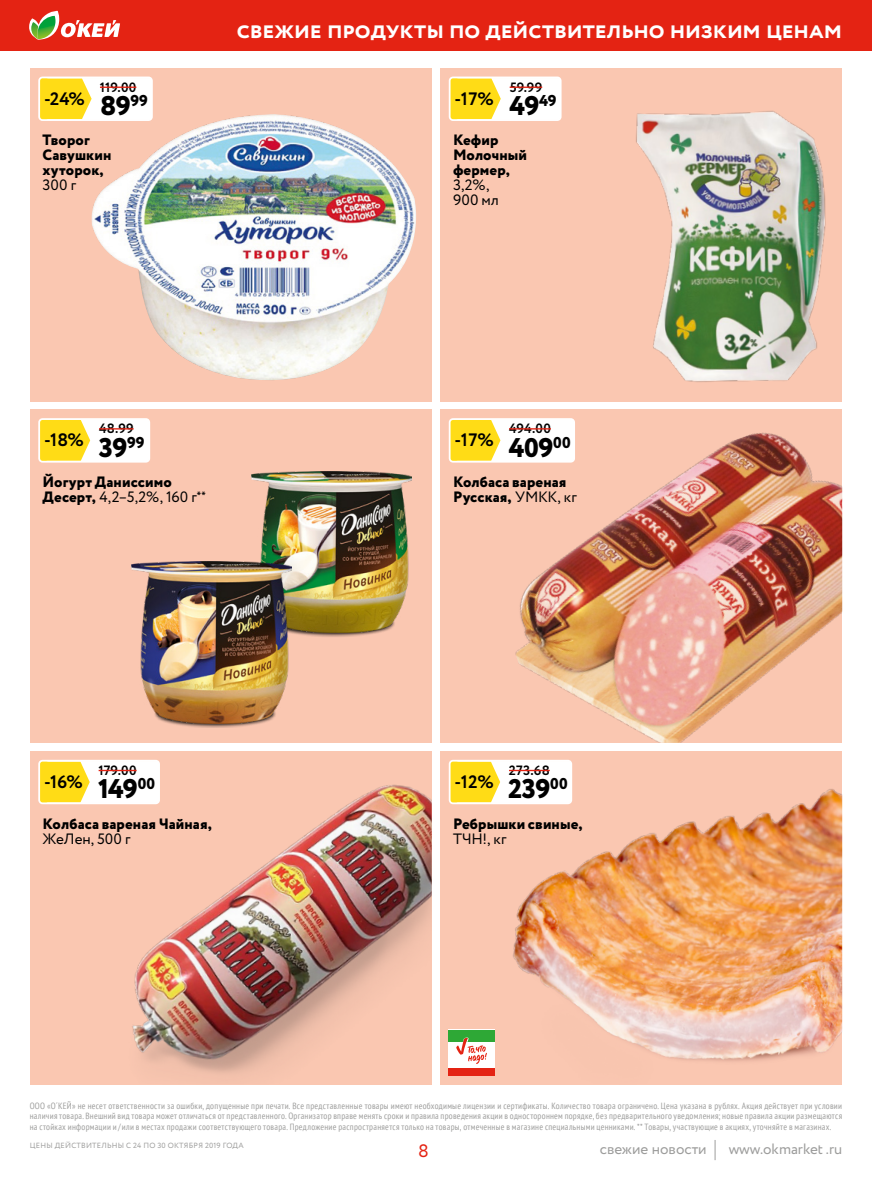
<style>
.page{position:relative;width:872px;height:1178px;background:#fff}
.page>*{position:absolute;margin:0;border:0;box-sizing:border-box;transform-origin:0 0}
.t1{font:800 27px "Circe";letter-spacing:-.025em;color:#000}
.t2{font:700 24px "Circe";color:#fff}
.t3{font:700 18px "Circe";letter-spacing:-.115em;color:#000}
.t4{font:18px "Circe";color:#e42313}
.t5{font:800 15px/15px "Circe";letter-spacing:.005em;color:#000}
.t6{font:15px/15px "Circe";letter-spacing:.005em;color:#000}
.t7{font:15px "Circe";color:#9d9d9c}
.t8{font:700 13.5px "Circe";color:#000}
.t9{font:condensed 9px/10.5px "PT Sans";letter-spacing:.03em;color:#9d9d9c;text-align:justify}
.t10{font:7.5px "Circe";letter-spacing:.03em;color:#9d9d9c}
.s1{font-weight:400}
.s2{font-family:"PT Sans";font-weight:400;font-stretch:condensed}
</style>
<div class="page">
<div style="left:440px;top:68px;width:402px;height:333px;background:#fac7b1"></div>
<img style="left:636px;top:111px;width:190px;height:271px">
<svg style="left:448px;top:76px;width:114px;height:45px;background:#fefaf9"></svg>
<svg style="left:452px;top:80px;width:49px;height:38px;background:#ffdf2b"></svg>
<hr style="left:509px;top:87px;width:33px;height:1px;background:#e42313">
<div style="left:449px;top:77px;width:112px;height:44px;border:2px solid #fff;border-radius:3px"></div>
<div style="left:30px;top:410px;width:402px;height:333px;background:#fac7b1"></div>
<div style="left:153px;top:699px;width:124px;height:29px;background:#000;opacity:.83"></div>
<div style="left:272px;top:609px;width:123px;height:29px;background:#000;opacity:.83"></div>
<img style="left:251px;top:471px;width:160px;height:162px">
<img style="left:131px;top:562px;width:160px;height:161px">
<svg style="left:30px;top:409px;width:190px;height:51px"></svg>
<svg style="left:42px;top:421px;width:48px;height:39px;background:#ffdf2a"></svg>
<hr style="left:99px;top:428px;width:35px;height:1px;background:#e42313">
<div style="left:38px;top:418px;width:112px;height:45px;border:2px solid #fff;border-radius:3px"></div>
<div style="left:30px;top:68px;width:402px;height:333px;background:#fac7b1"></div>
<img style="left:91px;top:114px;width:325px;height:266px">
<svg style="left:39px;top:76px;width:184px;height:65px"></svg>
<svg style="left:42px;top:80px;width:50px;height:38px;background:#ffdf2c"></svg>
<hr style="left:100px;top:87px;width:36px;height:1px;background:#e42313">
<div style="left:38px;top:77px;width:115px;height:44px;border:2px solid #fff;border-radius:3px"></div>
<div style="left:30px;top:751px;width:402px;height:333px;background:#fac7b1"></div>
<img style="left:132px;top:784px;width:300px;height:291px">
<svg style="left:41px;top:759px;width:190px;height:65px"></svg>
<svg style="left:42px;top:763px;width:48px;height:38px;background:#ffdf2c"></svg>
<hr style="left:99px;top:770px;width:38px;height:1px;background:#e42313">
<div style="left:38px;top:760px;width:122px;height:44px;border:2px solid #fff;border-radius:3px"></div>
<div style="left:440px;top:410px;width:402px;height:333px;background:#fac7b1"></div>
<img style="left:515px;top:432px;width:327px;height:311px">
<svg style="left:440px;top:409px;width:205px;height:74px"></svg>
<svg style="left:452px;top:421px;width:48px;height:39px;background:#ffde29"></svg>
<hr style="left:509px;top:428px;width:42px;height:1px;background:#e42313">
<div style="left:449px;top:418px;width:126px;height:45px;border:2px solid #fff;border-radius:3px"></div>
<div style="left:440px;top:751px;width:402px;height:333px;background:#fac7b1"></div>
<img style="left:479px;top:789px;width:363px;height:272px">
<div style="left:449px;top:1030px;width:46px;height:46px;background:#fff"></div>
<div style="left:449px;top:1030px;width:46px;height:12px;background:#2ea836"></div>
<div style="left:449px;top:1068px;width:46px;height:8px;background:#e42313"></div>
<svg style="left:456px;top:1037px;width:31px;height:27px"></svg>
<svg style="left:448px;top:759px;width:195px;height:65px"></svg>
<svg style="left:452px;top:763px;width:48px;height:38px;background:#ffde2a"></svg>
<hr style="left:509px;top:770px;width:41px;height:1px;background:#e42313">
<div style="left:449px;top:760px;width:123px;height:44px;border:2px solid #fff;border-radius:3px"></div>
<div style="left:135px;top:0;width:737px;height:51px;background:#e42313"></div>
<svg style="left:714px;top:1140px;width:1px;height:20px"></svg>
<div style="left:0;top:0;width:135px;height:51px;background:#e42313"></div>
<svg style="left:29px;top:10px;width:91px;height:30px"></svg>
<h2 class="t2" style="left:237px;top:13px;width:607px">свежие продукты по действительно низким ценам</h2>
<h3 class="t3" style="left:44px;top:87px;width:42px">-24%</h3>
<h3 class="t8" style="left:100px;top:78px;width:38px">119.00</h3>
<h1 class="t1" style="left:100px;top:88px;width:49px">89<sup>99</sup></h1>
<h3 class="t3" style="left:454px;top:87px;width:41px">-17%</h3>
<h3 class="t8" style="left:509px;top:78px;width:34px">59.99</h3>
<h1 class="t1" style="left:509px;top:88px;width:48px">49<sup>49</sup></h1>
<h3 class="t5" style="left:43px;top:134px;width:70px">Творог<br>Савушкин хуторок,</h3>
<h3 class="t6" style="left:43px;top:178px;width:35px">300 г</h3>
<h3 class="t5" style="left:453px;top:134px;width:75px">Кефир<br>Молочный фермер,</h3>
<h3 class="t6" style="left:453px;top:178px;width:47px">3,2%,<br>900 мл</h3>
<h3 class="t3" style="left:44px;top:428px;width:41px">-18%</h3>
<h3 class="t8" style="left:99px;top:420px;width:36px">48.99</h3>
<h1 class="t1" style="left:99px;top:429px;width:47px">39<sup>99</sup></h1>
<h3 class="t3" style="left:454px;top:428px;width:41px">-17%</h3>
<h3 class="t8" style="left:509px;top:420px;width:43px">494.00</h3>
<h1 class="t1" style="left:508px;top:429px;width:63px">409<sup>00</sup></h1>
<h3 class="t5" style="left:43px;top:475px;width:165px">Йогурт Даниссимо<br>Десерт, <span class="s1">4,2–5,2%, 160 г</span><span class="s2">**</span></h3>
<h3 class="t5" style="left:453px;top:475px;width:125px">Колбаса вареная<br>Русская, <span class="s1">УМКК, кг</span></h3>
<h3 class="t3" style="left:44px;top:770px;width:40px">-16%</h3>
<h3 class="t8" style="left:99px;top:761px;width:39px">179.00</h3>
<h1 class="t1" style="left:98px;top:771px;width:58px">149<sup>00</sup></h1>
<h3 class="t3" style="left:454px;top:770px;width:41px">-12%</h3>
<h3 class="t8" style="left:509px;top:761px;width:42px">273.68</h3>
<h1 class="t1" style="left:508px;top:771px;width:61px">239<sup>00</sup></h1>
<h3 class="t5" style="left:43px;top:817px;width:171px">Колбаса вареная Чайная,</h3>
<h3 class="t6" style="left:43px;top:831px;width:90px">ЖеЛен, 500 г</h3>
<h3 class="t5" style="left:453px;top:817px;width:131px">Ребрышки свиные,</h3>
<h3 class="t6" style="left:453px;top:831px;width:55px">ТЧН!, кг</h3>
<p class="t9" style="left:30px;top:1100px;width:814px">ООО «О´КЕЙ» не несет ответственности за ошибки, допущенные при печати. Все представленные товары имеют необходимые лицензии и сертификаты. Количество товара ограничено. Цена указана в рублях. Акция действует при условии наличия товара. Внешний вид товара может отличаться от представленного. Организатор вправе менять сроки и правила проведения акции в одностороннем порядке, без предварительного уведомления; новые правила акции размещаются на стойках информации и/или в местах продажи соответствующего товара. Предложение распространяется только на товары, отмеченные в магазине специальными ценниками. ** Товары, участвующие в акциях, уточняйте в магазинах.</p>
<h3 class="t7" style="left:728px;top:1139px;width:115px">www.okmarket .ru</h3>
<p class="t10" style="left:30px;top:1141px;width:215px">ЦЕНЫ ДЕЙСТВИТЕЛЬНЫ с 24 по 30 октября 2019 ГОДА</p>
<h3 class="t4" style="left:418px;top:1139px;width:12px">8</h3>
<h3 class="t7" style="left:599px;top:1139px;width:109px">свежие новости</h3>
</div>
